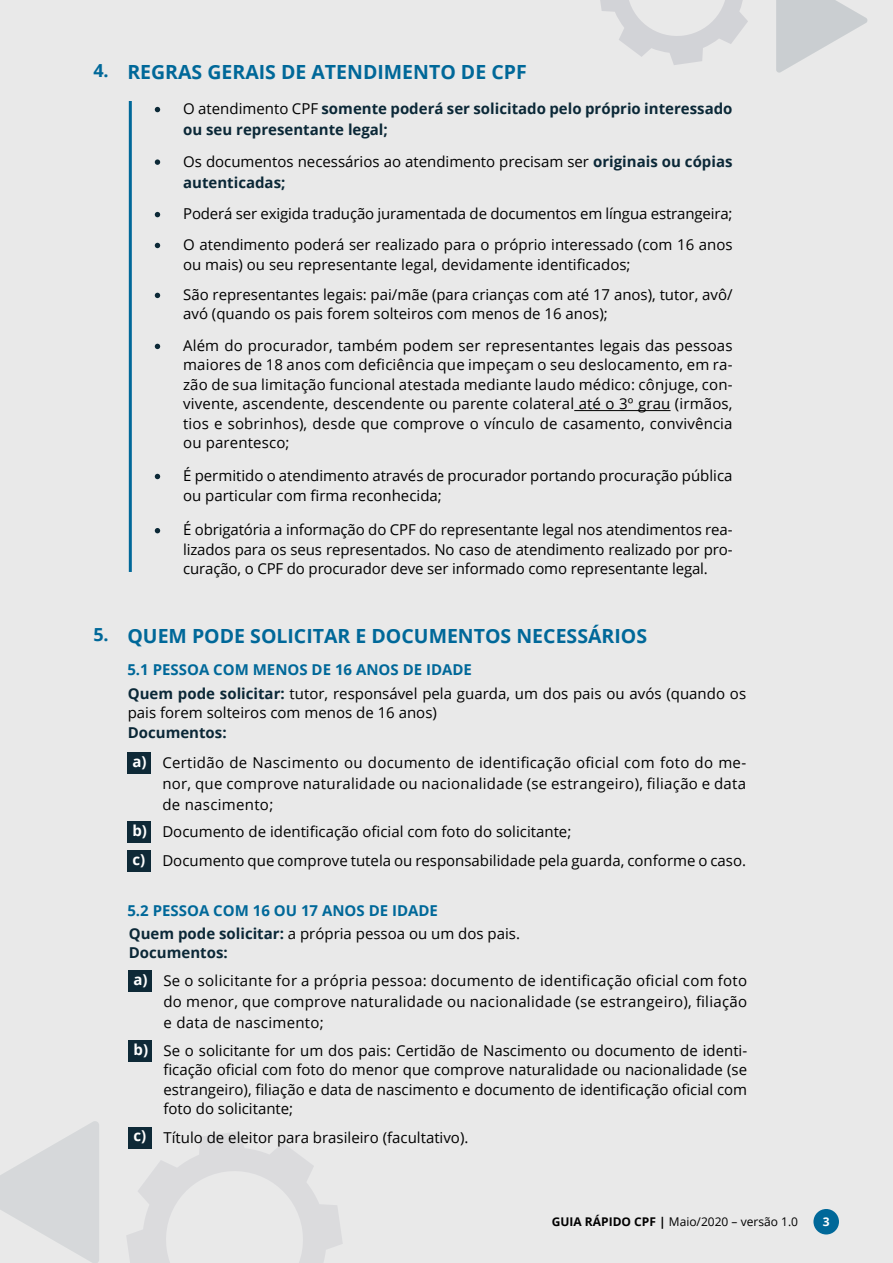
<style>
.page{position:relative;width:893px;height:1263px;background:#e9e9e9}
.page>*{position:absolute;margin:0;border:0;box-sizing:border-box;transform-origin:0 0}
.t1{font:700 19.5px "Open Sans";color:#006899}
.t2{font:700 18px "Open Sans";color:#006899}
.t3{font:15px/19.5px "Open Sans";color:#000}
.t4{font:700 15px/21px "Open Sans";color:#0b2837}
.t5{font:700 15px "Open Sans";color:#006899}
.t6{font:700 15px "Open Sans";color:#fff}
.t7{font:12px "Open Sans";color:#000}
.t8{font:700 12px "Open Sans";color:#fff}
.s1{font-weight:400;color:#000}
.s2{font-weight:700;color:#0b2837}
.s3{font-weight:700}
</style>
<div class="page">
<div style="left:813px;top:1209px;width:26px;height:25px;background:#006899;border-radius:50%"></div>
<svg style="left:600px;top:0;width:148px;height:65px"></svg>
<svg style="left:776px;top:0;width:92px;height:73px"></svg>
<svg style="left:127px;top:1131px;width:216px;height:132px"></svg>
<svg style="left:0;top:1121px;width:99px;height:142px"></svg>
<hr style="left:574px;top:410px;width:97px;height:1px;background:#000">
<hr style="left:129px;top:101px;width:3px;height:471px;background:#006899">
<svg style="left:155px;top:107px;width:5px;height:5px"></svg>
<svg style="left:155px;top:159px;width:5px;height:6px"></svg>
<svg style="left:155px;top:243px;width:5px;height:5px"></svg>
<svg style="left:155px;top:293px;width:5px;height:5px"></svg>
<svg style="left:155px;top:474px;width:5px;height:5px"></svg>
<svg style="left:155px;top:528px;width:5px;height:5px"></svg>
<svg style="left:155px;top:344px;width:5px;height:5px"></svg>
<svg style="left:155px;top:212px;width:5px;height:5px"></svg>
<div style="left:128px;top:752px;width:23px;height:21px;background:#0e2937"></div>
<div style="left:129px;top:970px;width:23px;height:22px;background:#0e2937"></div>
<div style="left:128px;top:822px;width:23px;height:21px;background:#0e2937"></div>
<div style="left:129px;top:1040px;width:23px;height:21px;background:#0e2937"></div>
<div style="left:128px;top:850px;width:23px;height:21px;background:#0e2937"></div>
<div style="left:129px;top:1127px;width:23px;height:21px;background:#0e2937"></div>
<p class="t2" style="left:93px;top:58px;width:17px">4.</p>
<p class="t2" style="left:93px;top:622px;width:17px">5.</p>
<h1 class="t1" style="left:127px;top:58px;width:401px">REGRAS GERAIS DE ATENDIMENTO DE CPF</h1>
<p class="t4" style="left:183px;top:98px;width:551px"><span class="s1">O atendimento CPF</span> somente poderá ser solicitado pelo próprio interessado ou seu representante legal;</p>
<p class="t3" style="left:183px;top:150px;width:551px;line-height:21px">Os documentos necessários ao atendimento precisam ser <span class="s2">originais ou cópias autenticadas;</span></p>
<p class="t3" style="left:183px;top:204px;width:551px">Poderá ser exigida tradução juramentada de documentos em língua estrangeira;</p>
<p class="t3" style="left:183px;top:234px;width:551px">O atendimento poderá ser realizado para o próprio interessado (com 16 anos ou mais) ou seu representante legal, devidamente identificados;</p>
<p class="t3" style="left:183px;top:284px;width:551px">São representantes legais: pai/mãe (para crianças com até 17 anos), tutor, avô/ avó (quando os pais forem solteiros com menos de 16 anos);</p>
<p class="t3" style="left:183px;top:335px;width:551px;text-align:justify">Além do procurador, também podem ser representantes legais das pessoas maiores de 18 anos com deficiência que impeçam o seu deslocamento, em ra&shy;zão de sua limitação funcional atestada mediante laudo médico: cônjuge, con&shy;vivente, ascendente, descendente ou parente colateral até o 3º grau (irmãos, tios e sobrinhos), desde que comprove o vínculo de casamento, convivência ou parentesco;</p>
<p class="t3" style="left:183px;top:465px;width:551px">É permitido o atendimento através de procurador portando procuração pública ou particular com firma reconhecida;</p>
<p class="t3" style="left:183px;top:520px;width:551px;text-align:justify">É obrigatória a informação do CPF do representante legal nos atendimentos rea&shy;lizados para os seus representados. No caso de atendimento realizado por pro&shy;curação, o CPF do procurador deve ser informado como representante legal.</p>
<h1 class="t1" style="left:127px;top:622px;width:521px">QUEM PODE SOLICITAR E DOCUMENTOS NECESSÁRIOS</h1>
<p class="t5" style="left:127px;top:659px;width:346px">5.1 PESSOA COM MENOS DE 16 ANOS DE IDADE</p>
<p class="t3" style="left:128px;top:683px;width:620px"><span class="s2">Quem pode solicitar:</span> tutor, responsável pela guarda, um dos pais ou avós (quando os pais forem solteiros com menos de 16 anos)</p>
<p class="t4" style="left:128px;top:722px;width:100px">Documentos:</p>
<p class="t6" style="left:132px;top:751px;width:16px">a)</p>
<p class="t3" style="left:162px;top:751px;width:585px;line-height:21px;text-align:justify">Certidão de Nascimento ou documento de identificação oficial com foto do me&shy;nor, que comprove naturalidade ou nacionalidade (se estrangeiro), filiação e data de nascimento;</p>
<p class="t6" style="left:132px;top:820px;width:16px">b)</p>
<p class="t3" style="left:162px;top:822px;width:410px">Documento de identificação oficial com foto do solicitante;</p>
<p class="t6" style="left:132px;top:848px;width:14px">c)</p>
<p class="t3" style="left:162px;top:850px;width:585px">Documento que comprove tutela ou responsabilidade pela guarda, conforme o caso.</p>
<p class="t5" style="left:127px;top:900px;width:312px">5.2 PESSOA COM 16 OU 17 ANOS DE IDADE</p>
<p class="t4" style="left:129px;top:923px;width:393px;line-height:19.5px">Quem pode solicitar: <span class="s1">a própria pessoa ou um dos pais.<br></span>Documentos:</p>
<p class="t6" style="left:134px;top:969px;width:16px">a)</p>
<p class="t3" style="left:163px;top:970px;width:585px;line-height:21px;text-align:justify">Se o solicitante for a própria pessoa: documento de identificação oficial com foto do menor, que comprove naturalidade ou nacionalidade (se estrangeiro), filiação e data de nascimento;</p>
<p class="t6" style="left:134px;top:1038px;width:16px">b)</p>
<p class="t3" style="left:163px;top:1040px;width:585px;text-align:justify">Se o solicitante for um dos pais: Certidão de Nascimento ou documento de identi&shy;ficação oficial com foto do menor que comprove naturalidade ou nacionalidade (se estrangeiro), filiação e data de nascimento e documento de identificação oficial com foto do solicitante;</p>
<p class="t6" style="left:134px;top:1125px;width:14px">c)</p>
<p class="t3" style="left:163px;top:1127px;width:306px">Título de eleitor para brasileiro (facultativo).</p>
<p class="t7" style="left:552px;top:1214px;width:248px"><span class="s3">GUIA RÁPIDO CPF |</span> Maio/2020 – versão 1.0</p>
<p class="t8" style="left:823px;top:1213px;width:8px">3</p>
</div>
